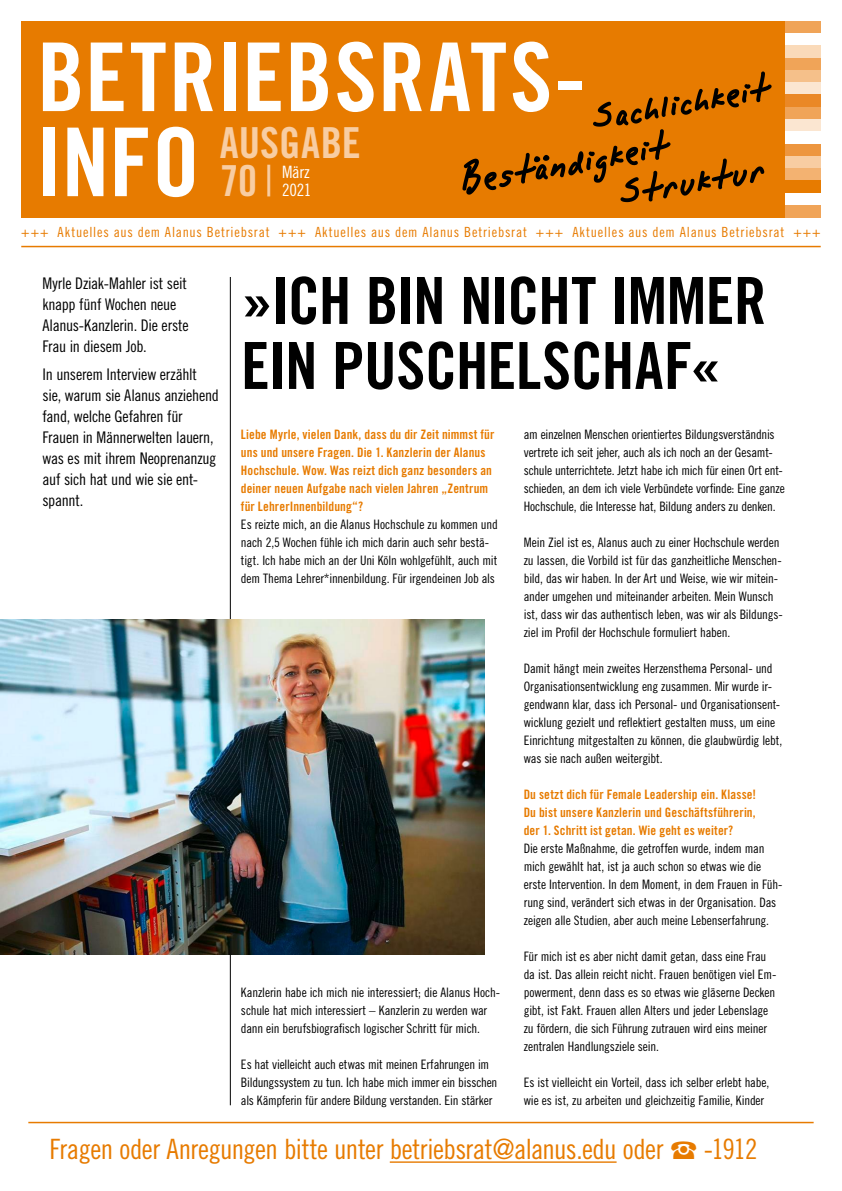
<style>
.page{position:relative;width:842px;height:1191px;background:#fff}
.page>*{position:absolute;margin:0;border:0;box-sizing:border-box;transform-origin:0 0}
.t1{font:94.9px/85px "Trade Gothic LT Std Bd Cn 20";letter-spacing:.01em;color:#fff}
.t2{font:65px/65px "Trade Gothic LT Std Bd Cn 20";letter-spacing:-.015em;color:#000}
.t3{font:54.3px/79.1px "Alpha Mack AOE";color:#000}
.t4{font:42.7px/37.7px "Trade Gothic LT Std Bd Cn 20";color:#f8cda2}
.t5{font:28px "Trade Gothic LT Std Cn 18";letter-spacing:-.02em;color:#e77b00}
.t6{font:17px/18.6px "Trade Gothic LT Std Cn 18";letter-spacing:-.01em;color:#fff}
.t7{font:16px/21px "Trade Gothic LT Std Cn 18";letter-spacing:-.015em;color:#000}
.t8{font:14px "Trade Gothic LT Std Cn 18";letter-spacing:.06em;color:#e77b00}
.t9{font:13px/18px "Trade Gothic LT Std Cn 18";letter-spacing:-.01em;color:#000}
.t10{font:13px/18px "Trade Gothic LT Std Bd Cn 20";letter-spacing:.005em;color:#e77b00}
.s1{font-family:"Trade Gothic LT Std Cn 18"}
</style>
<div class="page">
<div style="left:21px;top:21px;width:800px;height:196px;background:#e77b00"></div>
<div style="left:785px;top:21px;width:36px;height:13px;background:#f0a458"></div>
<div style="left:785px;top:34px;width:36px;height:12px;background:#fff"></div>
<div style="left:785px;top:46px;width:36px;height:12px;background:#fadab9"></div>
<div style="left:785px;top:58px;width:36px;height:12px;background:#f0a458"></div>
<div style="left:785px;top:70px;width:36px;height:13px;background:#f5c08a"></div>
<div style="left:785px;top:83px;width:36px;height:12px;background:#fbe6d1"></div>
<div style="left:785px;top:95px;width:36px;height:12px;background:#ea8826"></div>
<div style="left:785px;top:107px;width:36px;height:12px;background:#f0a458"></div>
<div style="left:785px;top:119px;width:36px;height:13px;background:#fbe6d1"></div>
<div style="left:785px;top:132px;width:36px;height:12px;background:#fff"></div>
<div style="left:785px;top:144px;width:36px;height:12px;background:#ed963f"></div>
<div style="left:785px;top:156px;width:36px;height:12px;background:#f8cda2"></div>
<div style="left:785px;top:168px;width:36px;height:13px;background:#f3b271"></div>
<div style="left:785px;top:193px;width:36px;height:12px;background:#fff"></div>
<div style="left:785px;top:205px;width:36px;height:12px;background:#f0a458"></div>
<hr style="left:21px;top:246px;width:800px;height:1px;background:#e77b00">
<hr style="left:390px;top:1161px;width:227px;height:1px;background:#e77b00">
<hr style="left:28px;top:1121px;width:786px;height:2px;background:#e77b00">
<hr style="left:230px;top:277px;width:1px;height:828px;background:#000">
<img style="left:0;top:619px;width:485px;height:335px">
<h1 class="t1" style="left:36px;top:34px;width:551px">BETRIEBSRATS-<br>INFO</h1>
<h3 class="t3" style="left:585px;top:79px;width:182px;rotate:-10deg">Sachlichkeit<br>Struktur</h3>
<h3 class="t4" style="left:220px;top:124px;width:143px">AUSGABE<br>70 <span class="s1">|</span></h3>
<h3 class="t3" style="left:454px;top:142px;width:212px;rotate:-10deg">Beständigkeit</h3>
<p class="t8" style="left:21px;top:223px;width:801px">+++ Aktuelles aus dem Alanus Betriebsrat +++ Aktuelles aus dem Alanus Betriebsrat +++ Aktuelles aus dem Alanus Betriebsrat +++</p>
<h3 class="t6" style="left:282px;top:162px;width:31px">März<br>2021</h3>
<p class="t7" style="left:43px;top:272px;width:148px">Myrle Dziak-Mahler ist seit knapp fünf Wochen neue<br>Alanus-Kanzlerin. Die erste<br>Frau in diesem Job.</p>
<p class="t7" style="left:43px;top:363px;width:178px">In unserem Interview erzählt sie, warum sie Alanus anziehend fand, welche Gefahren für<br>Frauen in Männerwelten lauern, was es mit ihrem Neoprenanzug auf sich hat und wie sie ent&shy;spannt.</p>
<h2 class="t2" style="left:241px;top:268px;width:527px">»ICH BIN NICHT IMMER<br>EIN PUSCHELSCHAF«</h2>
<p class="t10" style="left:241px;top:425px;width:255px">Liebe Myrle, vielen Dank, dass du dir Zeit nimmst für uns und unsere Fragen. Die 1. Kanzlerin der Alanus Hochschule. Wow. Was reizt dich ganz besonders an deiner neuen Aufgabe nach vielen Jahren „Zentrum für LehrerInnenbildung“?</p>
<p class="t9" style="left:241px;top:515px;width:258px">Es reizte mich, an die Alanus Hochschule zu kommen und nach 2,5 Wochen fühle ich mich darin auch sehr bestä&shy;tigt. Ich habe mich an der Uni Köln wohlgefühlt, auch mit dem Thema Lehrer*innenbildung. Für irgendeinen Job als</p>
<p class="t9" style="left:241px;top:983px;width:261px">Kanzlerin habe ich mich nie interessiert; die Alanus Hoch&shy;schule hat mich interessiert – Kanzlerin zu werden war dann ein berufsbiografisch logischer Schritt für mich.</p>
<p class="t9" style="left:241px;top:1055px;width:258px">Es hat vielleicht auch etwas mit meinen Erfahrungen im<br>Bildungssystem zu tun. Ich habe mich immer ein bisschen als Kämpferin für andere Bildung verstanden. Ein stärker</p>
<p class="t9" style="left:524px;top:425px;width:263px">am einzelnen Menschen orientiertes Bildungsverständnis vertrete ich seit jeher, auch als ich noch an der Gesamt&shy;schule unterrichtete. Jetzt habe ich mich für einen Ort ent&shy;schieden, an dem ich viele Verbündete vorfinde: Eine ganze Hochschule, die Interesse hat, Bildung anders zu denken.</p>
<p class="t9" style="left:524px;top:533px;width:260px">Mein Ziel ist es, Alanus auch zu einer Hochschule werden zu lassen, die Vorbild ist für das ganzheitliche Menschen&shy;bild, das wir haben. In der Art und Weise, wie wir mitein&shy;ander umgehen und miteinander arbeiten. Mein Wunsch ist, dass wir das authentisch leben, was wir als Bildungs&shy;ziel im Profil der Hochschule formuliert haben.</p>
<p class="t9" style="left:524px;top:659px;width:260px">Damit hängt mein zweites Herzensthema Personal- und Organisationsentwicklung eng zusammen. Mir wurde ir&shy;gendwann klar, dass ich Personal- und Organisationsent&shy;wicklung gezielt und reflektiert gestalten muss, um eine Einrichtung mitgestalten zu können, die glaubwürdig lebt, was sie nach außen weitergibt.</p>
<p class="t10" style="left:524px;top:785px;width:234px;text-align:justify">Du setzt dich für Female Leadership ein. Klasse!<br>Du bist unsere Kanzlerin und Geschäftsführerin, der 1. Schritt ist getan. Wie geht es weiter?</p>
<p class="t9" style="left:524px;top:839px;width:260px">Die erste Maßnahme, die getroffen wurde, indem man mich gewählt hat, ist ja auch schon so etwas wie die erste Intervention. In dem Moment, in dem Frauen in Füh&shy;rung sind, verändert sich etwas in der Organisation. Das zeigen alle Studien, aber auch meine Lebenserfahrung.</p>
<p class="t9" style="left:524px;top:947px;width:254px">Für mich ist es aber nicht damit getan, dass eine Frau da ist. Das allein reicht nicht. Frauen benötigen viel Em&shy;powerment, denn dass es so etwas wie gläserne Decken gibt, ist Fakt. Frauen allen Alters und jeder Lebenslage zu fördern, die sich Führung zutrauen wird eins meiner zentralen Handlungsziele sein.</p>
<p class="t9" style="left:524px;top:1073px;width:247px">Es ist vielleicht ein Vorteil, dass ich selber erlebt habe, wie es ist, zu arbeiten und gleichzeitig Familie, Kinder</p>
<h3 class="t5" style="left:50px;top:1132px;width:709px">Fragen oder Anregungen bitte unter betriebsrat@alanus.edu oder ☎ -1912</h3>
</div>
